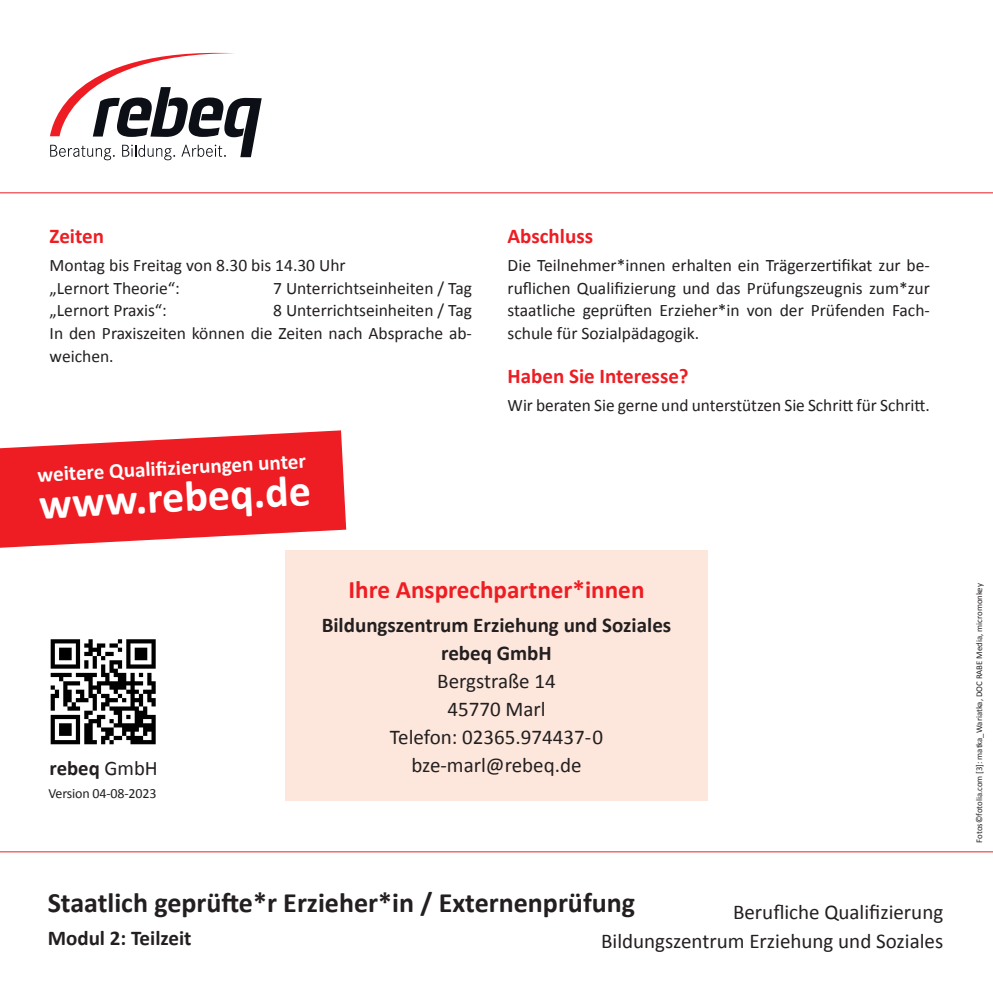
<style>
.page{position:relative;width:993px;height:993px;background:#fff}
.page>*{position:absolute;margin:0;border:0;box-sizing:border-box;transform-origin:0 0}
.t1{font:700 43.93px "Calibri";color:#fff}
.t2{font:700 28px "Calibri";color:#231f20}
.t3{font:700 25.2px "Calibri";color:#ee1d23}
.t4{font:700 21.18px "Calibri";color:#fff}
.t5{font:21px/28px "Calibri";color:#231f20;text-align:center}
.t6{font:700 21px/28px "Calibri";color:#231f20;text-align:center}
.t7{font:700 21px "Calibri";color:#ee1d23}
.t8{font:700 20.65px "Calibri";color:#231f20}
.t9{font:17.5px/22.8px "Calibri";color:#231f20;text-align:justify}
.t10{font:14px "Calibri";letter-spacing:-.01em;color:#231f20}
.t11{font:8.75px "Calibri";color:#231f20}
.s1{font-weight:400}
</style>
<div class="page">
<svg style="left:50px;top:52px;width:211px;height:108px"></svg>
<svg style="left:51px;top:639px;width:105px;height:105px"></svg>
<hr style="left:0;top:851px;width:992px;height:1px;background:#ee1d23">
<hr style="left:0;top:192px;width:992px;height:1px;background:#ee1d23">
<div style="left:285px;top:550px;width:422px;height:250px;background:#fde7dc"></div>
<svg style="left:0;top:430px;width:346px;height:117px;background:#f03f44"></svg>
<p class="t7" style="left:50px;top:222px;width:56px">Zeiten</p>
<p class="t9" style="left:50px;top:253px;width:297px">Montag bis Freitag von 8.30 bis 14.30 Uhr „Lernort Theorie“:</p>
<p class="t9" style="left:273px;top:276px;width:200px">7 Unterrichtseinheiten / Tag</p>
<p class="t9" style="left:50px;top:299px;width:424px;text-indent:223px">8 Unterrichtseinheiten / Tag In den Praxiszeiten können die Zeiten nach Absprache ab&shy;weichen.</p>
<p class="t9" style="left:50px;top:299px;width:119px">„Lernort Praxis“:</p>
<p class="t4" style="left:37px;top:461px;width:270px;rotate:-3deg">weitere Qualifi zierungen unter</p>
<h1 class="t1" style="left:38px;top:476px;width:273px;rotate:-3deg">www.rebeq.de</h1>
<p class="t7" style="left:507px;top:222px;width:87px">Abschluss</p>
<p class="t9" style="left:507px;top:253px;width:423px">Die Teilnehmer*innen erhalten ein Trägerzertifikat zur be&shy;ruflichen Qualifizierung und das Prüfungszeugnis zum*zur staatliche geprüften Erzieher*in von der Prüfenden Fach&shy;schule für Sozialpädagogik.</p>
<p class="t7" style="left:507px;top:362px;width:182px">Haben Sie Interesse?</p>
<p class="t9" style="left:507px;top:393px;width:423px">Wir beraten Sie gerne und unterstützen Sie Schritt für Schritt.</p>
<p class="t8" style="left:50px;top:754px;width:110px">rebeq <span class="s1">GmbH</span></p>
<p class="t10" style="left:48px;top:784px;width:110px">Version 04-08-2023</p>
<h3 class="t3" style="left:348px;top:573px;width:297px">Ihre Ansprechpartner*innen</h3>
<p class="t6" style="left:321px;top:610px;width:351px">Bildungszentrum Erziehung und Soziales rebeq GmbH</p>
<p class="t5" style="left:390px;top:666px;width:215px">Bergstraße 14<br>45770 Marl<br>Telefon: 02365.974437-0 bze-marl@rebeq.de</p>
<h2 class="t2" style="left:48px;top:884px;width:589px">Staatlich geprüfte*r Erzieher*in / Externenprüfung</h2>
<p class="t6" style="left:48px;top:923px;width:145px">Modul 2: Teilzeit</p>
<p class="t5" style="left:601px;top:896px;width:343px;line-height:29.8px;text-align:right">Berufliche Qualifizierung<br>Bildungszentrum Erziehung und Soziales</p>
<p class="t11" style="left:973px;top:842px;width:261px;rotate:-90deg">Fotos©fotolia.com [3]: matka_Wariatka, DOC RABE Media, micromonkey</p>
</div>
